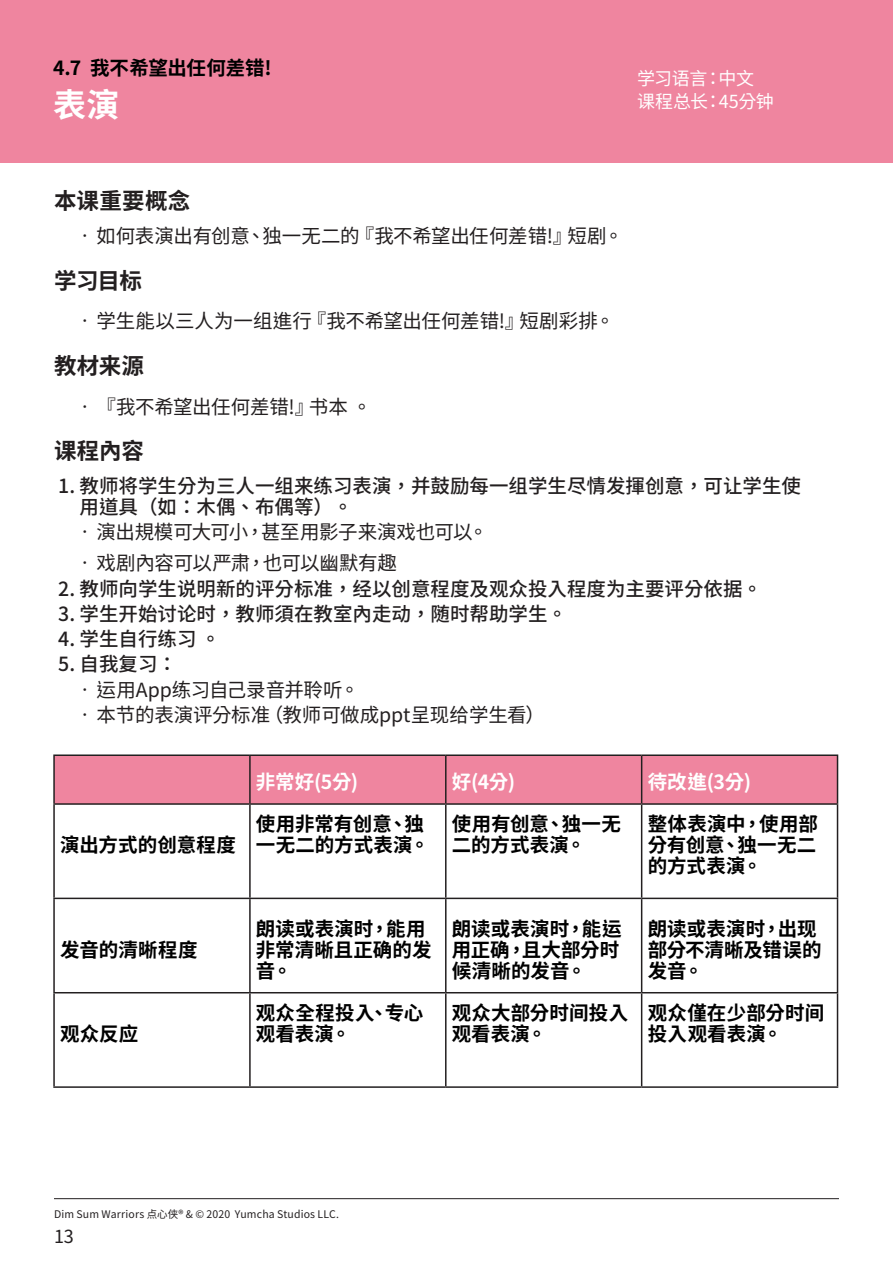
<style>
.page{position:relative;width:893px;height:1263px;background:#fff}
.page>*{position:absolute;margin:0;border:0;box-sizing:border-box;transform-origin:0 0}
.t1{font:700 33px "Noto Sans CJ Ktc";color:#fff}
.t2{font:700 22.5px "Noto Sans CJ Ktc";letter-spacing:.005em;color:#231f20}
.t3{font:700 19.5px/21px "Noto Sans CJ Ktc";letter-spacing:.005em;color:#000}
.t4{font:19.5px "Noto Sans CJ Ktc";letter-spacing:-.01em;color:#231f20}
.t5{font:500 19.5px/21px "Noto Sans CJ Ktc";color:#231f20}
.t6{font:700 19.5px "Noto Sans CJ Ktc";letter-spacing:-.01em;color:#fff}
.t7{font:18px "Noto Sans CJ Ktc";letter-spacing:-.02em;color:#fff}
.t8{font:18px "Noto Sans CJ Ktc";color:#231f20}
.t9{font:10.5px "Noto Sans CJ Ktc";letter-spacing:.015em;color:#231f20}
</style>
<div class="page">
<hr style="left:54px;top:1198px;width:785px;height:1px;background:#231f20">
<div style="left:0;top:0;width:893px;height:163px;background:#ef859f"></div>
<div style="left:55px;top:756px;width:782px;height:47px;background:#ef859f"></div>
<svg style="left:55px;top:805px;width:782px;height:281px"></svg>
<hr style="left:53px;top:754px;width:197px;height:2px;background:#231f20">
<hr style="left:53px;top:756px;width:2px;height:47px;background:#231f20">
<hr style="left:53px;top:803px;width:197px;height:2px;background:#231f20">
<hr style="left:53px;top:805px;width:2px;height:93px;background:#231f20">
<hr style="left:249px;top:805px;width:2px;height:93px;background:#231f20">
<hr style="left:445px;top:805px;width:2px;height:93px;background:#231f20">
<hr style="left:641px;top:805px;width:1px;height:93px;background:#231f20">
<hr style="left:837px;top:805px;width:1px;height:93px;background:#231f20">
<hr style="left:53px;top:898px;width:197px;height:1px;background:#231f20">
<hr style="left:53px;top:899px;width:2px;height:93px;background:#231f20">
<hr style="left:250px;top:898px;width:196px;height:1px;background:#231f20">
<hr style="left:249px;top:899px;width:2px;height:93px;background:#231f20">
<hr style="left:446px;top:898px;width:196px;height:1px;background:#231f20">
<hr style="left:445px;top:899px;width:2px;height:93px;background:#231f20">
<hr style="left:642px;top:898px;width:196px;height:1px;background:#231f20">
<hr style="left:641px;top:899px;width:1px;height:93px;background:#231f20">
<hr style="left:837px;top:899px;width:1px;height:93px;background:#231f20">
<hr style="left:53px;top:992px;width:197px;height:1px;background:#231f20">
<hr style="left:53px;top:993px;width:2px;height:93px;background:#231f20">
<hr style="left:250px;top:992px;width:196px;height:1px;background:#231f20">
<hr style="left:249px;top:993px;width:2px;height:93px;background:#231f20">
<hr style="left:446px;top:992px;width:196px;height:1px;background:#231f20">
<hr style="left:445px;top:993px;width:2px;height:93px;background:#231f20">
<hr style="left:642px;top:992px;width:196px;height:1px;background:#231f20">
<hr style="left:641px;top:993px;width:1px;height:93px;background:#231f20">
<hr style="left:837px;top:993px;width:1px;height:93px;background:#231f20">
<hr style="left:53px;top:1086px;width:197px;height:2px;background:#231f20">
<hr style="left:250px;top:1086px;width:196px;height:2px;background:#231f20">
<hr style="left:446px;top:1086px;width:196px;height:2px;background:#231f20">
<hr style="left:642px;top:1086px;width:196px;height:2px;background:#231f20">
<hr style="left:250px;top:754px;width:196px;height:2px;background:#231f20">
<hr style="left:249px;top:756px;width:2px;height:47px;background:#231f20">
<hr style="left:446px;top:754px;width:196px;height:2px;background:#231f20">
<hr style="left:445px;top:756px;width:2px;height:47px;background:#231f20">
<hr style="left:642px;top:754px;width:196px;height:2px;background:#231f20">
<hr style="left:641px;top:756px;width:1px;height:47px;background:#231f20">
<hr style="left:837px;top:756px;width:1px;height:47px;background:#231f20">
<hr style="left:250px;top:803px;width:196px;height:2px;background:#231f20">
<hr style="left:446px;top:803px;width:196px;height:2px;background:#231f20">
<hr style="left:642px;top:803px;width:196px;height:2px;background:#231f20">
<h3 class="t3" style="left:53px;top:58px;width:220px">4.7 我不希望出任何差错!</h3>
<h3 class="t1" style="left:53px;top:86px;width:68px">表演</h3>
<p class="t7" style="left:637px;top:68px;width:119px">学习语言：中文</p>
<p class="t7" style="left:637px;top:91px;width:138px">课程总长：45分钟</p>
<h2 class="t2" style="left:54px;top:188px;width:138px">本课重要概念</h2>
<p class="t4" style="left:75px;top:225px;width:550px">• 如何表演出有创意、独一无二的『我不希望出任何差错!』短剧。</p>
<h2 class="t2" style="left:54px;top:268px;width:90px">学习目标</h2>
<p class="t4" style="left:75px;top:310px;width:541px">• 学生能以三人为一组進行『我不希望出任何差错!』短剧彩排。</p>
<h2 class="t2" style="left:54px;top:353px;width:92px">教材来源</h2>
<p class="t4" style="left:75px;top:395px;width:298px">• 『我不希望出任何差错!』书本。</p>
<h2 class="t2" style="left:54px;top:438px;width:91px">课程內容</h2>
<p class="t5" style="left:80px;top:476px;width:723px;text-indent:-21px">1. 教师将学生分为三人一组来练习表演，并鼓励每一组学生尽情发揮创意，可让学生使用道具（如：木偶、布偶等）。</p>
<p class="t4" style="left:75px;top:521px;width:414px">• 演出規模可大可小，甚至用影子来演戏也可以。</p>
<p class="t4" style="left:75px;top:552px;width:323px">• 戏剧內容可以严肃，也可以幽默有趣</p>
<p class="t5" style="left:58px;top:578px;width:705px">2. 教师向学生说明新的评分标准，经以创意程度及观众投入程度为主要评分依据。</p>
<p class="t5" style="left:58px;top:604px;width:510px">3. 学生开始讨论时，教师須在教室內走动，随时帮助学生。</p>
<p class="t5" style="left:58px;top:629px;width:164px">4. 学生自行练习。</p>
<p class="t5" style="left:58px;top:654px;width:120px">5. 自我复习：</p>
<p class="t4" style="left:75px;top:678px;width:285px">• 运用App练习自己录音并聆听。</p>
<p class="t4" style="left:75px;top:704px;width:471px">• 本节的表演评分标准（教师可做成ppt呈现给学生看）</p>
<h3 class="t3" style="left:60px;top:835px;width:177px">演出方式的创意程度</h3>
<h3 class="t3" style="left:60px;top:940px;width:139px">发音的清晰程度</h3>
<h3 class="t3" style="left:60px;top:1024px;width:80px">观众反应</h3>
<h3 class="t6" style="left:256px;top:771px;width:104px">非常好(5分)</h3>
<h3 class="t6" style="left:452px;top:771px;width:65px">好(4分)</h3>
<h3 class="t6" style="left:648px;top:771px;width:105px">待改進(3分)</h3>
<h3 class="t3" style="left:256px;top:814px;width:175px">使用非常有创意、独一无二的方式表演。</h3>
<h3 class="t3" style="left:452px;top:814px;width:171px">使用有创意、独一无二的方式表演。</h3>
<h3 class="t3" style="left:648px;top:814px;width:172px;text-align:justify">整体表演中，使用部分有创意、独一无二的方式表演。</h3>
<h3 class="t3" style="left:256px;top:919px;width:177px">朗读或表演时，能用非常清晰且正确的发音。</h3>
<h3 class="t3" style="left:452px;top:919px;width:171px;text-align:justify">朗读或表演时，能运用正确，且大部分时候清晰的发音。</h3>
<h3 class="t3" style="left:648px;top:919px;width:175px">朗读或表演时，出现部分不清晰及错误的发音。</h3>
<h3 class="t3" style="left:256px;top:1003px;width:169px">观众全程投入、专心观看表演。</h3>
<h3 class="t3" style="left:452px;top:1003px;width:178px">观众大部分时间投入观看表演。</h3>
<h3 class="t3" style="left:648px;top:1003px;width:178px">观众僅在少部分时间投入观看表演。</h3>
<p class="t9" style="left:54px;top:1208px;width:287px">Dim Sum Warriors 点心侠® &amp; © 2020 Yumcha Studios LLC.</p>
<p class="t8" style="left:54px;top:1226px;width:21px">13</p>
</div>
